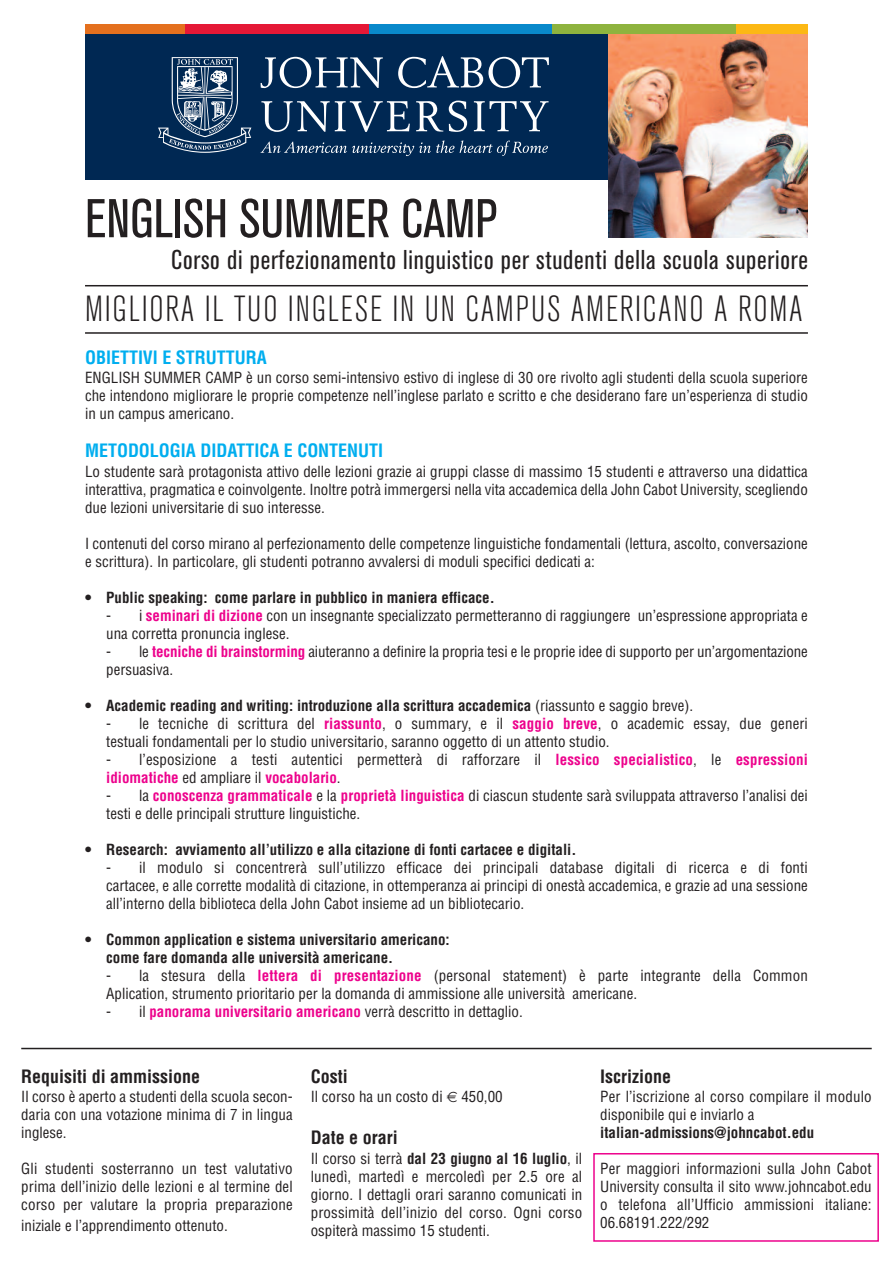
<style>
.page{position:relative;width:893px;height:1263px;background:#fff}
.page>*{position:absolute;margin:0;border:0;box-sizing:border-box;transform-origin:0 0}
.t1{font:condensed 54px "Akzidenz Grotesk BQ";color:#231f20}
.t2{font:300 condensed 36px "Akzidenz Grotesk BQ";letter-spacing:.05em;color:#231f20}
.t3{font:condensed 27px "Akzidenz Grotesk BQ";letter-spacing:.03em;color:#231f20}
.t4{font:700 condensed 18px "Helvetica";color:#00aeef}
.t5{font:700 condensed 18px "Helvetica";color:#231f20}
.t6{font:condensed 15px/18px "Helvetica";color:#231f20}
.t7{font:700 condensed 15px/18px "Helvetica";color:#231f20}
.t8{font:700 condensed 15px "Helvetica";color:#ed028c}
.s1{font-weight:700;color:#ed028c}
.s2{font-weight:400}
.s3{font-weight:400;color:#231f20}
.s4{font-weight:700}
</style>
<div class="page">
<div style="left:85px;top:24px;width:538px;height:156px;background:#002853"></div>
<svg style="left:261px;top:57px;width:122px;height:31px"></svg>
<svg style="left:398px;top:56px;width:151px;height:32px"></svg>
<svg style="left:261px;top:101px;width:149px;height:31px"></svg>
<svg style="left:416px;top:101px;width:27px;height:31px"></svg>
<svg style="left:449px;top:101px;width:18px;height:31px"></svg>
<svg style="left:474px;top:101px;width:75px;height:30px"></svg>
<svg style="left:260px;top:140px;width:288px;height:16px"></svg>
<svg style="left:158px;top:57px;width:93px;height:96px"></svg>
<img style="left:608px;top:34px;width:200px;height:204px">
<div style="left:736px;top:24px;width:72px;height:10px;background:#fcb814"></div>
<div style="left:552px;top:24px;width:184px;height:10px;background:#8eb33e"></div>
<div style="left:368px;top:24px;width:184px;height:10px;background:#0989cb"></div>
<div style="left:85px;top:24px;width:100px;height:10px;background:#e4701e"></div>
<div style="left:185px;top:24px;width:183px;height:10px;background:#e51836"></div>
<div style="left:593px;top:1153px;width:286px;height:89px;border:2px solid #ed028c"></div>
<hr style="left:85px;top:332px;width:723px;height:2px;background:#231f20">
<hr style="left:85px;top:285px;width:723px;height:1px;background:#231f20">
<hr style="left:21px;top:1048px;width:851px;height:1px;background:#231f20">
<h1 class="t1" style="left:85px;top:199px;width:414px">ENGLISH SUMMER CAMP</h1>
<h3 class="t3" style="left:171px;top:250px;width:638px">Corso di perfezionamento linguistico per studenti della scuola superiore</h3>
<h2 class="t2" style="left:85px;top:296px;width:719px">MIGLIORA IL TUO INGLESE IN UN CAMPUS AMERICANO A ROMA</h2>
<p class="t4" style="left:85px;top:347px;width:183px">OBIETTIVI E STRUTTURA</p>
<p class="t6" style="left:85px;top:369px;width:724px;text-align:justify">ENGLISH SUMMER CAMP è un corso semi-intensivo estivo di inglese di 30 ore rivolto agli studenti della scuola superiore che intendono migliorare le proprie competenze nell’inglese parlato e scritto e che desiderano fare un’esperienza di studio in un campus americano.</p>
<p class="t4" style="left:85px;top:440px;width:300px">METODOLOGIA DIDATTICA E CONTENUTI</p>
<p class="t6" style="left:85px;top:462px;width:724px;text-align:justify">Lo studente sarà protagonista attivo delle lezioni grazie ai gruppi classe di massimo 15 studenti e attraverso una didattica interattiva, pragmatica e coinvolgente. Inoltre potrà immergersi nella vita accademica della John Cabot University, scegliendo due lezioni universitarie di suo interesse.</p>
<p class="t6" style="left:85px;top:534px;width:724px">I contenuti del corso mirano al perfezionamento delle competenze linguistiche fondamentali (lettura, ascolto, conversazione e scrittura). In particolare, gli studenti potranno avvalersi di moduli specifici dedicati a:</p>
<p class="t7" style="left:85px;top:588px;width:411px">• Public speaking: come parlare in pubblico in maniera efficace.</p>
<p class="t6" style="left:106px;top:606px;width:703px">- i <span class="s1">seminari di dizione</span> con un insegnante specializzato permetteranno di raggiungere un’espressione appropriata e una corretta pronuncia inglese.</p>
<p class="t6" style="left:106px;top:642px;width:703px">- le <span class="s1">tecniche di brainstorming</span> aiuteranno a definire la propria tesi e le proprie idee di supporto per un’argomentazione persuasiva.</p>
<p class="t7" style="left:85px;top:696px;width:610px">• Academic reading and writing: introduzione alla scrittura accademica <span class="s2">(riassunto e saggio breve).</span></p>
<p class="t6" style="left:106px;top:714px;width:703px">- le tecniche di scrittura del <span class="s1">riassunto</span>, o summary, e il <span class="s1">saggio breve</span>, o academic essay, due generi testuali fondamentali per lo studio universitario, saranno oggetto di un attento studio.</p>
<p class="t6" style="left:106px;top:750px;width:703px">- l’esposizione a testi autentici permetterà di rafforzare il <span class="s1">lessico specialistico</span>, le <span class="s1">espressioni idiomatiche</span> ed ampliare il <span class="s1">vocabolario</span>.</p>
<p class="t6" style="left:106px;top:786px;width:703px">- la <span class="s1">conoscenza grammaticale</span> e la <span class="s1">proprietà linguistica</span> di ciascun studente sarà sviluppata attraverso l’analisi dei testi e delle principali strutture linguistiche.</p>
<p class="t7" style="left:85px;top:840px;width:493px">• Research: avviamento all’utilizzo e alla citazione di fonti cartacee e digitali.</p>
<p class="t6" style="left:106px;top:858px;width:703px;text-align:justify">- il modulo si concentrerà sull’utilizzo efficace dei principali database digitali di ricerca e di fonti cartacee, e alle corrette modalità di citazione, in ottemperanza ai principi di onestà accademica, e grazie ad una sessione all’interno della biblioteca della John Cabot insieme ad un bibliotecario.</p>
<p class="t7" style="left:106px;top:930px;width:345px;text-indent:-21px">• Common application e sistema universitario americano: come fare domanda alle università americane.</p>
<p class="t6" style="left:106px;top:966px;width:703px">- la stesura della <span class="s1">lettera di presentazione</span> (personal statement) è parte integrante della Common<br>Aplication, strumento prioritario per la domanda di ammissione alle università americane.</p>
<p class="t8" style="left:106px;top:1003px;width:418px"><span class="s3">- il</span> panorama universitario americano <span class="s3">verrà descritto in dettaglio.</span></p>
<p class="t5" style="left:21px;top:1066px;width:180px">Requisiti di ammissione</p>
<p class="t6" style="left:21px;top:1088px;width:273px;text-align:justify">Il corso è aperto a studenti della scuola secon&shy;daria con una votazione minima di 7 in lingua inglese.</p>
<p class="t6" style="left:21px;top:1160px;width:273px;text-align:justify">Gli studenti sosterranno un test valutativo prima dell’inizio delle lezioni e al termine del corso per valutare la propria preparazione</p>
<p class="t6" style="left:21px;top:1216px;width:208px">iniziale e l’apprendimento ottenuto.</p>
<p class="t5" style="left:311px;top:1066px;width:38px">Costi</p>
<p class="t6" style="left:311px;top:1088px;width:193px">Il corso ha un costo di 450,00</p>
<p class="t5" style="left:311px;top:1127px;width:88px">Date e orari</p>
<p class="t6" style="left:311px;top:1149px;width:273px;text-align:justify">Il corso si terrà <span class="s4">dal 23 giugno al 16 luglio</span>, il lunedì, martedì e mercoledì per 2.5 ore al giorno. I dettagli orari saranno comunicati in prossimità dell’inizio del corso. Ogni corso ospiterà massimo 15 studenti.</p>
<p class="t5" style="left:600px;top:1066px;width:72px">Iscrizione</p>
<p class="t6" style="left:600px;top:1088px;width:273px">Per l’iscrizione al corso compilare il modulo disponibile qui e inviarlo a</p>
<p class="t7" style="left:600px;top:1124px;width:215px">italian-admissions@johncabot.edu</p>
<p class="t6" style="left:600px;top:1160px;width:273px;text-align:justify">Per maggiori informazioni sulla John Cabot University consulta il sito www.johncabot.edu o telefona all’Ufficio ammissioni italiane:<br>06.68191.222/292</p>
</div>
